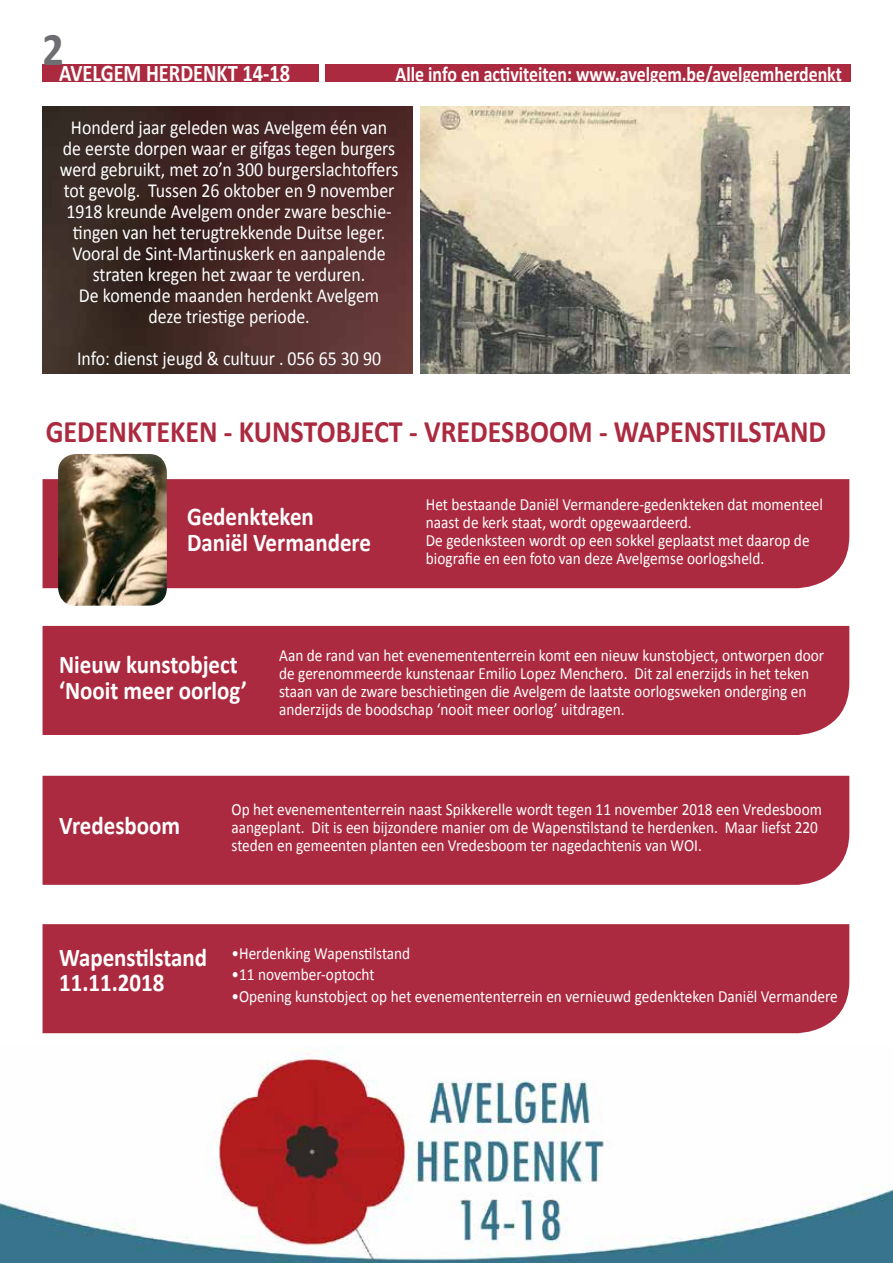
<style>
.page{position:relative;width:893px;height:1263px;background:#fff}
.page>*{position:absolute;margin:0;border:0;box-sizing:border-box;transform-origin:0 0}
.t1{font:700 47.1px "Calibri";color:#6d6e71;scale:.89 1}
.t2{font:700 31.35px "Calibri";color:#ac2a40;scale:.89 1}
.t3{font:700 25.65px/25.5px "Calibri";color:#fff;scale:.89 1}
.t4{font:700 24px "Calibri";color:#fff;scale:.85 1}
.t5{font:700 21px "Calibri";color:#fff;scale:.85 1}
.t6{font:19.95px/21px "Calibri";color:#fff;text-align:center;scale:.89 1}
.t7{font:17.1px/18px "Calibri";color:#fff;scale:.89 1}
</style>
<div class="page">
<div style="left:42px;top:64px;width:277px;height:17px;background:#ac2a40"></div>
<div style="left:43px;top:479px;width:806px;height:109px;background:#ac2a40"></div>
<img style="left:421px;top:106px;width:428px;height:268px">
<img style="left:42px;top:106px;width:370px;height:268px">
<img style="left:58px;top:454px;width:109px;height:152px">
<div style="left:325px;top:64px;width:525px;height:17px;background:#ac2a40"></div>
<div style="left:43px;top:626px;width:806px;height:109px;background:#ac2a40"></div>
<div style="left:43px;top:776px;width:806px;height:109px;background:#ac2a40"></div>
<div style="left:43px;top:924px;width:806px;height:109px;background:#ac2a40"></div>
<img style="left:0;top:1045px;width:893px;height:218px">
<h1 class="t1" style="left:42px;top:19px;width:25px">2</h1>
<h3 class="t4" style="left:59px;top:58px;width:273px">AVELGEM HERDENKT 14-18</h3>
<p class="t5" style="left:396px;top:60px;width:527px">Alle info en activiteiten: www.avelgem.be/avelgemherdenkt</p>
<p class="t6" style="left:60px;top:117px;width:382px">Honderd jaar geleden was Avelgem één van de eerste dorpen waar er gifgas tegen burgers werd gebruikt, met zo’n 300 burgerslachtoffers tot gevolg. Tussen 26 oktober en 9 november 1918 kreunde Avelgem onder zware beschie&shy;tingen van het terugtrekkende Duitse leger.<br>Vooral de Sint-Martinuskerk en aanpalende straten kregen het zwaar te verduren.<br>De komende maanden herdenkt Avelgem deze triestige periode.</p>
<p class="t6" style="left:77px;top:348px;width:343px">Info: dienst jeugd &amp; cultuur . 056 65 30 90</p>
<h2 class="t2" style="left:46px;top:411px;width:878px">GEDENKTEKEN - KUNSTOBJECT - VREDESBOOM - WAPENSTILSTAND</h2>
<h3 class="t3" style="left:187px;top:504px;width:208px">Gedenkteken<br>Daniël Vermandere</h3>
<p class="t7" style="left:426px;top:496px;width:448px">Het bestaande Daniël Vermandere-gedenkteken dat momenteel naast de kerk staat, wordt opgewaardeerd.<br>De gedenksteen wordt op een sokkel geplaatst met daarop de biografie en een foto van deze Avelgemse oorlogsheld.</p>
<h3 class="t3" style="left:59px;top:652px;width:213px">Nieuw kunstobject ‘Nooit meer oorlog’</h3>
<p class="t7" style="left:279px;top:646px;width:614px">Aan de rand van het evenemententerrein komt een nieuw kunstobject, ontworpen door de gerenommeerde kunstenaar Emilio Lopez Menchero. Dit zal enerzijds in het teken staan van de zware beschietingen die Avelgem de laatste oorlogsweken onderging en anderzijds de boodschap ‘nooit meer oorlog’ uitdragen.</p>
<h3 class="t3" style="left:59px;top:813px;width:138px">Vredesboom</h3>
<p class="t7" style="left:232px;top:800px;width:665px">Op het evenemententerrein naast Spikkerelle wordt tegen 11 november 2018 een Vredesboom aangeplant. Dit is een bijzondere manier om de Wapenstilstand te herdenken. Maar liefst 220 steden en gemeenten planten een Vredesboom ter nagedachtenis van WOI.</p>
<h3 class="t3" style="left:59px;top:944px;width:168px">Wapenstilstand<br>11.11.2018</h3>
<p class="t7" style="left:232px;top:944px;width:202px">•Herdenking Wapenstilstand</p>
<p class="t7" style="left:232px;top:966px;width:162px">•11 november-optocht</p>
<p class="t7" style="left:232px;top:987px;width:683px">•Opening kunstobject op het evenemententerrein en vernieuwd gedenkteken Daniël Vermandere</p>
</div>
